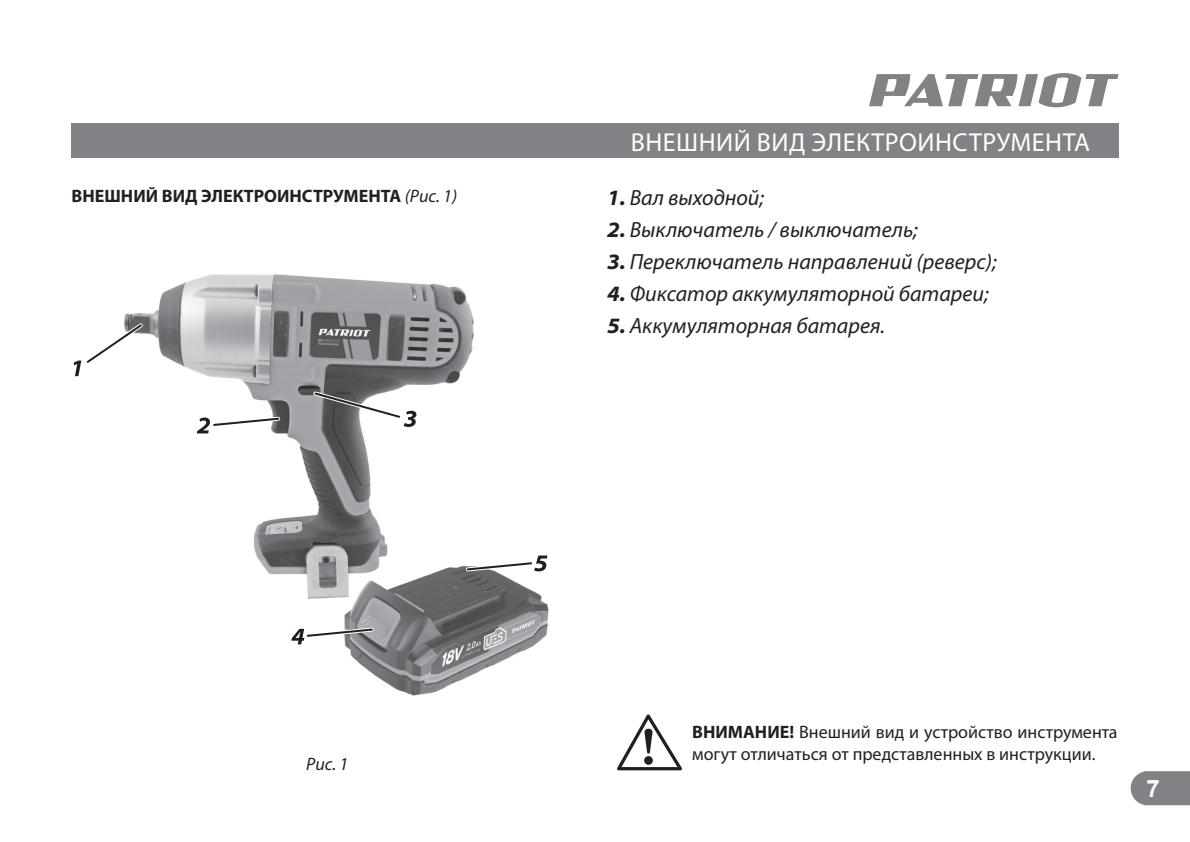
<style>
.page{position:relative;width:1190px;height:842px;background:#fff}
.page>*{position:absolute;margin:0;border:0;box-sizing:border-box;transform-origin:0 0}
.t1{font:26px "Myriad Pro";letter-spacing:.02em;color:#fff}
.t2{font:700 24px "Arial";color:#fff}
.t3{font:italic 22px "Myriad Pro";color:#231f20}
.t4{font:18px/21.6px "Myriad Pro";color:#231f20}
.t5{font:700 18px "Myriad Pro";color:#231f20}
.t6{font:italic 18px "Myriad Pro";color:#231f20}
.s1{font-weight:400;font-style:italic}
.s2{font-weight:700;font-stretch:semi-expanded}
.s3{font-weight:700}
</style>
<div class="page">
<svg style="left:1130px;top:771px;width:59px;height:33px;background:#898b8d"></svg>
<svg style="left:869px;top:73px;width:249px;height:34px"></svg>
<div style="left:72px;top:124px;width:1046px;height:34px;background:#808285"></div>
<svg style="left:617px;top:714px;width:65px;height:55px"></svg>
<img style="left:124px;top:274px;width:425px;height:422px">
<svg style="left:74px;top:319px;width:72px;height:57px"></svg>
<svg style="left:197px;top:414px;width:86px;height:19px"></svg>
<svg style="left:310px;top:388px;width:106px;height:38px"></svg>
<svg style="left:291px;top:624px;width:85px;height:20px"></svg>
<svg style="left:463px;top:555px;width:84px;height:18px"></svg>
<p class="t1" style="left:630px;top:126px;width:461px">ВНЕШНИЙ ВИД ЭЛЕКТРОИНСТРУМЕНТА</p>
<p class="t5" style="left:72px;top:185px;width:387px">ВНЕШНИЙ ВИД ЭЛЕКТРОИНСТРУМЕНТА <span class="s1">(Рис. 1)</span></p>
<p class="t3" style="left:607px;top:184px;width:158px"><span class="s2">1.</span> Вал выходной;</p>
<p class="t3" style="left:607px;top:216px;width:312px"><span class="s2">2.</span> Выключатель / выключатель;</p>
<p class="t3" style="left:607px;top:248px;width:391px"><span class="s2">3.</span> Переключатель направлений (реверс);</p>
<p class="t3" style="left:607px;top:280px;width:383px"><span class="s2">4.</span> Фиксатор аккумуляторной батареи;</p>
<p class="t3" style="left:607px;top:312px;width:279px"><span class="s2">5.</span> Аккумуляторная батарея.</p>
<p class="t6" style="left:306px;top:752px;width:44px">Рис. 1</p>
<p class="t4" style="left:692px;top:720px;width:427px"><span class="s3">ВНИМАНИЕ!</span> Внешний вид и устройство инструмента могут отличаться от представленных в инструкции.</p>
<p class="t2" style="left:1146px;top:772px;width:15px">7</p>
</div>
